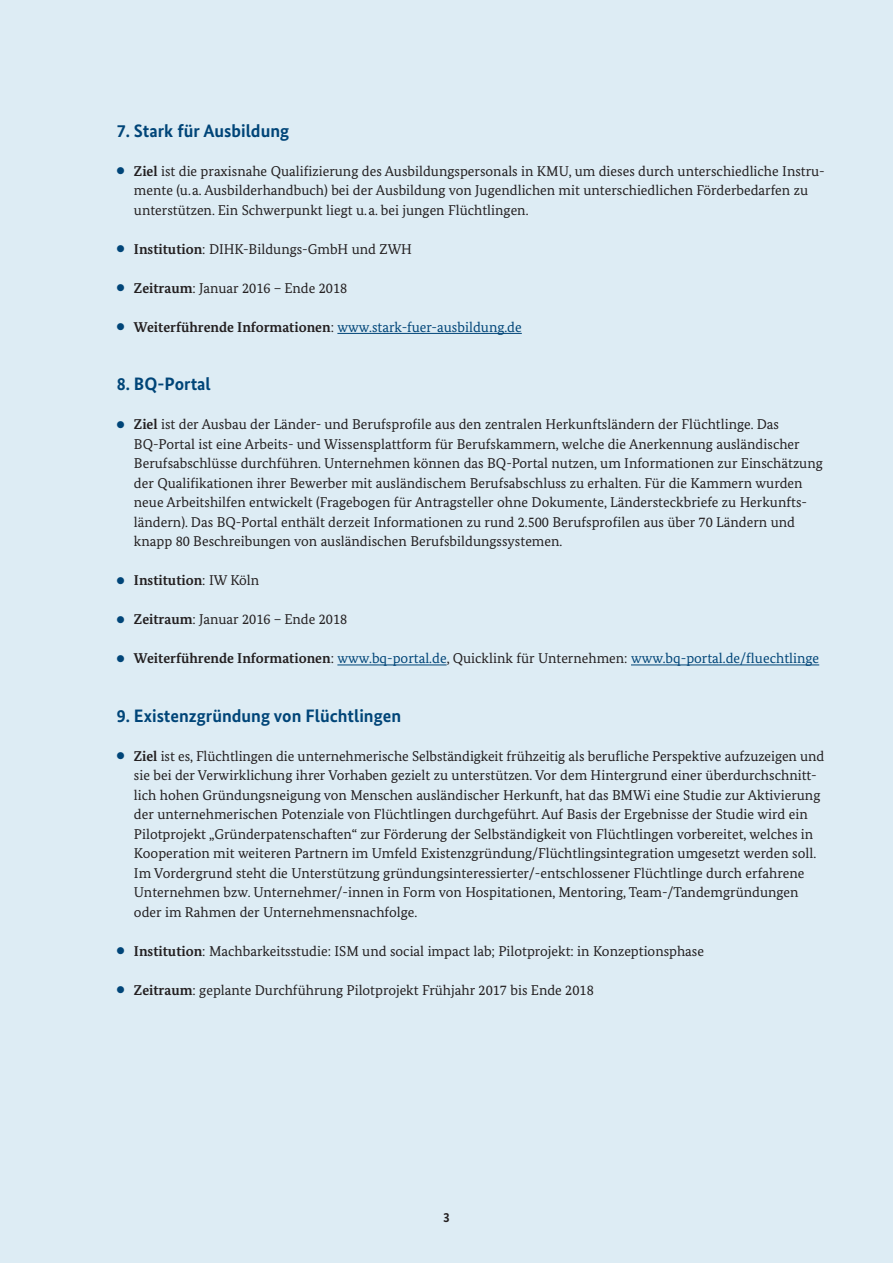
<style>
.page{position:relative;width:893px;height:1263px;background:#ddecf4}
.page>*{position:absolute;margin:0;border:0;box-sizing:border-box;transform-origin:0 0}
.t1{font:700 18px "Bundes Sans";color:#004578}
.t2{font:14.25px/19.5px "Bundes Serif";color:#231f20}
.t3{font:14.25px "Bundes Serif";color:#004578}
.t4{font:700 14.25px "Bundes Serif";color:#231f20}
.t5{font:700 13.5px "Bundes Sans";color:#231f20}
.s1{color:#004578}
.s2{font-weight:700}
.s3{font-weight:700;color:#231f20}
.s4{color:#231f20}
.s5{font-weight:400}
</style>
<div class="page">
<hr style="left:337px;top:333px;width:185px;height:1px;background:#004578">
<hr style="left:337px;top:665px;width:110px;height:1px;background:#004578">
<hr style="left:631px;top:665px;width:188px;height:1px;background:#004578">
<h3 class="t1" style="left:117px;top:119px;width:174px">7. Stark für Ausbildung</h3>
<p class="t2" style="left:134px;top:161px;width:692px;text-indent:-17px"><span class="s1">●</span> <span class="s2">Ziel</span> ist die praxisnahe Qualifizierung des Ausbildungspersonals in KMU, um dieses durch unterschiedliche Instru&shy;mente (u.a. Ausbilderhandbuch) bei der Ausbildung von Jugendlichen mit unterschiedlichen Förderbedarfen zu unterstützen. Ein Schwerpunkt liegt u.a. bei jungen Flüchtlingen.</p>
<p class="t2" style="left:117px;top:239px;width:297px"><span class="s1">●</span> <span class="s2">Institution</span>: DIHK-Bildungs-GmbH und ZWH</p>
<p class="t2" style="left:117px;top:278px;width:232px"><span class="s1">●</span> <span class="s2">Zeitraum</span>: Januar 2016 – Ende 2018</p>
<p class="t3" style="left:117px;top:318px;width:406px">● <span class="s3">Weiterführende Informationen</span><span class="s4">:</span> www.stark-fuer-ausbildung.de</p>
<h3 class="t1" style="left:117px;top:373px;width:95px">8. BQ-Portal</h3>
<p class="t2" style="left:134px;top:414px;width:690px;text-indent:-17px"><span class="s1">●</span> <span class="s2">Ziel</span> ist der Ausbau der Länder- und Berufsprofile aus den zentralen Herkunftsländern der Flüchtlinge. Das BQ-Portal ist eine Arbeits- und Wissensplattform für Berufskammern, welche die Anerkennung ausländischer Berufsabschlüsse durchführen. Unternehmen können das BQ-Portal nutzen, um Informationen zur Einschätzung der Qualifikationen ihrer Bewerber mit ausländischem Berufsabschluss zu erhalten. Für die Kammern wurden neue Arbeitshilfen entwickelt (Fragebogen für Antragsteller ohne Dokumente, Ländersteckbriefe zu Herkunfts&shy;ländern). Das BQ-Portal enthält derzeit Informationen zu rund 2.500 Berufsprofilen aus über 70 Ländern und knapp 80 Beschreibungen von ausländischen Berufsbildungssystemen.</p>
<p class="t4" style="left:117px;top:571px;width:144px"><span class="s1">●</span> Institution<span class="s5">: IW Köln</span></p>
<p class="t2" style="left:117px;top:609px;width:232px"><span class="s1">●</span> <span class="s2">Zeitraum</span>: Januar 2016 – Ende 2018</p>
<p class="t3" style="left:117px;top:649px;width:704px">● <span class="s3">Weiterführende Informationen</span><span class="s4">:</span> www.bq-portal.de<span class="s4">, Quicklink für Unternehmen:</span> www.bq-portal.de/fluechtlinge</p>
<h3 class="t1" style="left:117px;top:704px;width:286px">9. Existenzgründung von Flüchtlingen</h3>
<p class="t2" style="left:134px;top:746px;width:692px;text-indent:-17px"><span class="s1">●</span> <span class="s2">Ziel</span> ist es, Flüchtlingen die unternehmerische Selbständigkeit frühzeitig als berufliche Perspektive aufzuzeigen und sie bei der Verwirklichung ihrer Vorhaben gezielt zu unterstützen. Vor dem Hintergrund einer überdurchschnitt&shy;lich hohen Gründungsneigung von Menschen ausländischer Herkunft, hat das BMWi eine Studie zur Aktivierung der unternehmerischen Potenziale von Flüchtlingen durchgeführt. Auf Basis der Ergebnisse der Studie wird ein Pilotprojekt „Gründerpatenschaften“ zur Förderung der Selbständigkeit von Flüchtlingen vorbereitet, welches in Kooperation mit weiteren Partnern im Umfeld Existenzgründung/Flüchtlingsintegration umgesetzt werden soll.<br>Im Vordergrund steht die Unterstützung gründungsinteressierter/-entschlossener Flüchtlinge durch erfahrene Unternehmen bzw. Unternehmer/-innen in Form von Hospitationen, Mentoring, Team-/Tandemgründungen oder im Rahmen der Unternehmensnachfolge.</p>
<p class="t2" style="left:117px;top:941px;width:589px"><span class="s1">●</span> <span class="s2">Institution</span>: Machbarkeitsstudie: ISM und social impact lab; Pilotprojekt: in Konzeptionsphase</p>
<p class="t2" style="left:117px;top:980px;width:478px"><span class="s1">●</span> <span class="s2">Zeitraum</span>: geplante Durchführung Pilotprojekt Frühjahr 2017 bis Ende 2018</p>
<p class="t5" style="left:443px;top:1209px;width:8px">3</p>
</div>
